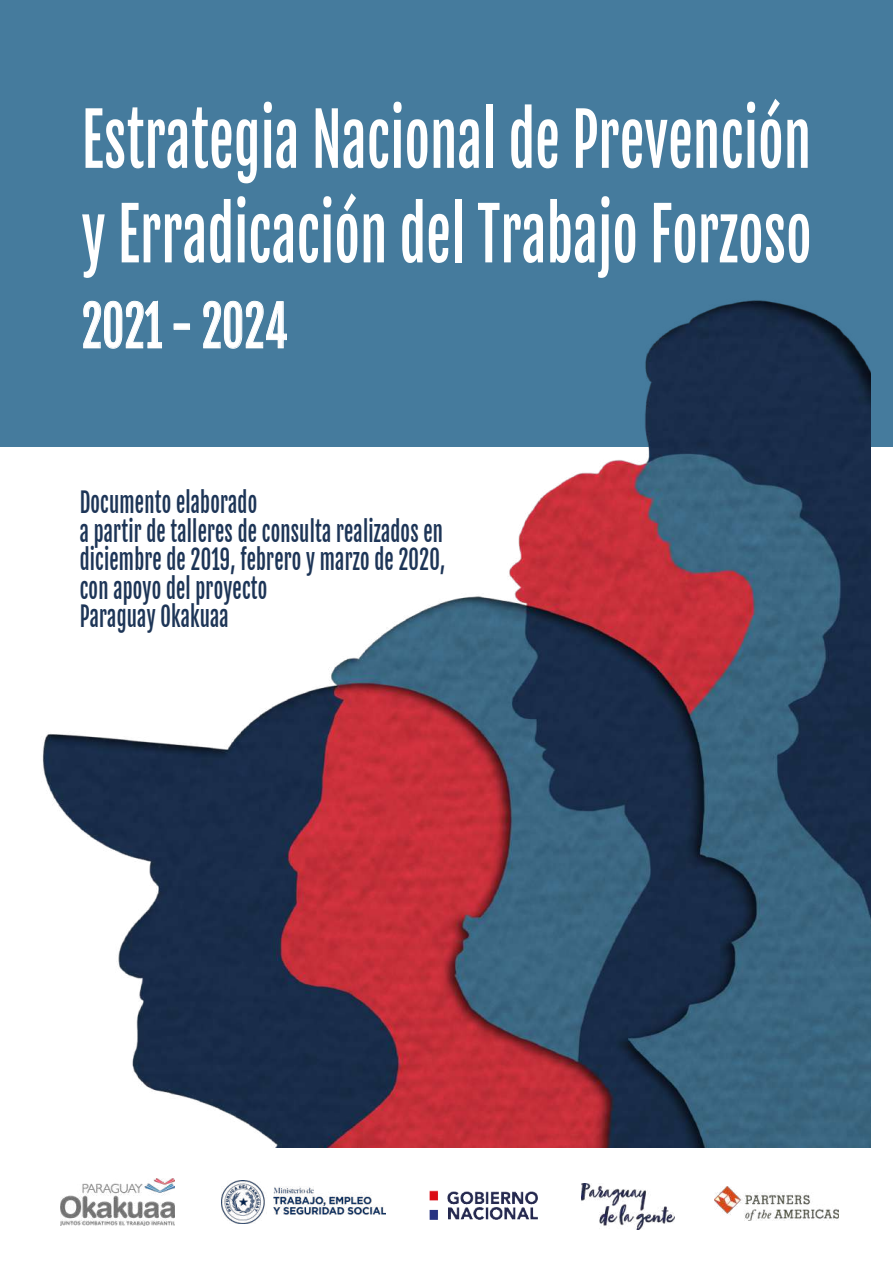
<style>
.page{position:relative;width:893px;height:1263px;background:#fff}
.page>*{position:absolute;margin:0;border:0;box-sizing:border-box;transform-origin:0 0}
.t1{font:71.4px/94.5px "Fjalla One";letter-spacing:.005em;color:#fff;scale:.76 1}
.t2{font:55.35px "Fjalla One";letter-spacing:.005em;color:#fff;scale:.76 1}
.t3{font:26.85px/28.5px "Fjalla One";letter-spacing:.01em;color:#1d3557;scale:.76 1}
</style>
<div class="page">
<div style="left:0;top:0;width:893px;height:446px;background:#457b9d"></div>
<img style="left:19px;top:237px;width:852px;height:910px">
<svg style="left:83px;top:300px;width:79px;height:49px;background:#6491ad"></svg>
<div style="left:174px;top:323px;width:16px;height:7px;border:1px solid #fff"></div>
<svg style="left:203px;top:300px;width:84px;height:49px;background:#6491ad"></svg>
<img style="left:61px;top:1178px;width:114px;height:47px">
<img style="left:221px;top:1181px;width:164px;height:43px">
<img style="left:581px;top:1183px;width:93px;height:47px">
<img style="left:715px;top:1187px;width:123px;height:34px">
<img style="left:429px;top:1190px;width:109px;height:30px">
<h1 class="t1" style="left:82px;top:93px;width:962px">Estrategia Nacional de Prevención y Erradicación del Trabajo Forzoso</h1>
<h2 class="t2" style="left:82px;top:292px;width:272px">2021 - 2024</h2>
<p class="t3" style="left:80px;top:488px;width:482px">Documento elaborado<br>a partir de talleres de consulta realizados en diciembre de 2019, febrero y marzo de 2020, con apoyo del proyecto<br>Paraguay Okakuaa</p>
</div>
